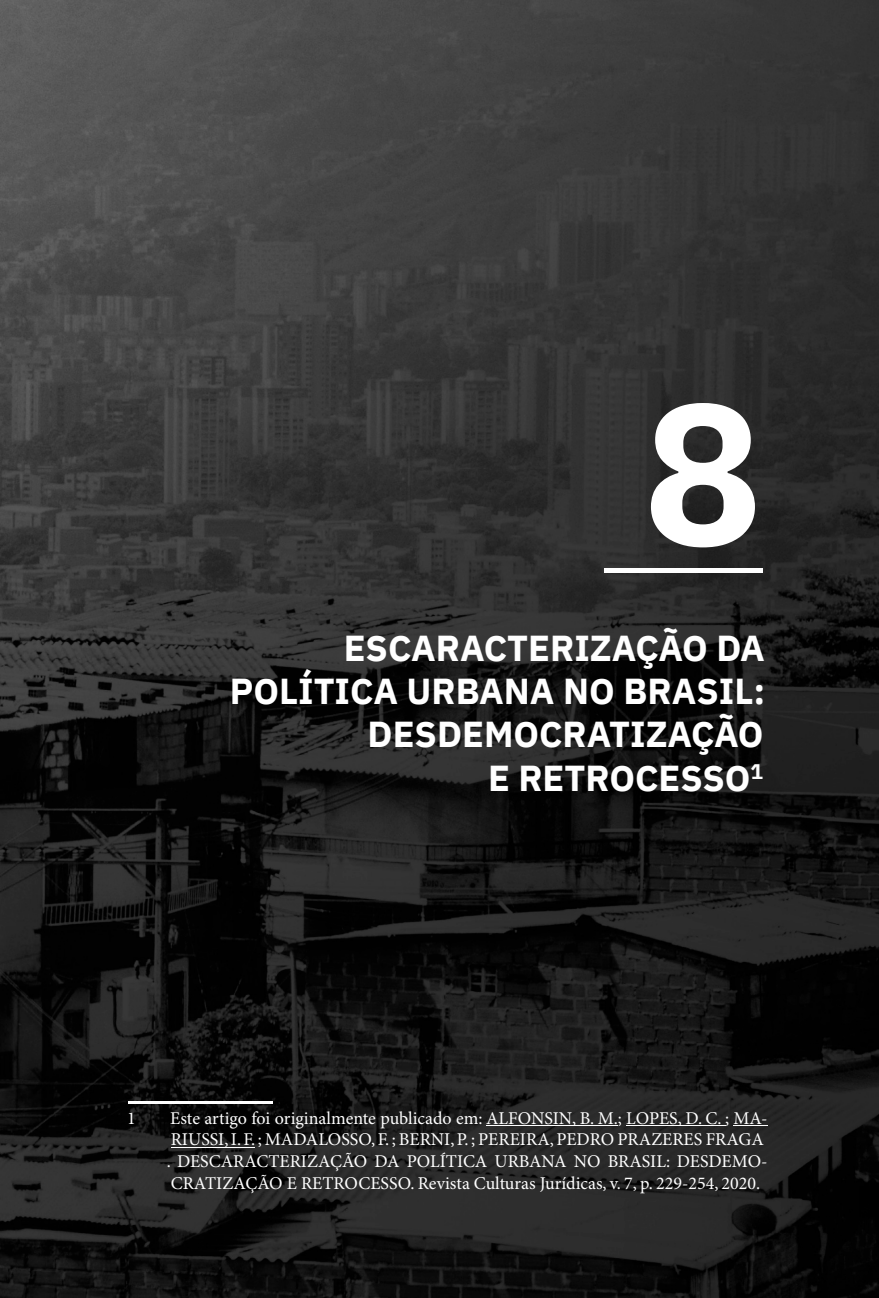
<style>
.page{position:relative;width:879px;height:1298px;background:#fff}
.page>*{position:absolute;margin:0;border:0;box-sizing:border-box;transform-origin:0 0}
.t1{font:700 200px "IBM Plex Sans";color:#fff}
.t2{font:700 36px/43.2px "IBM Plex Sans";color:#fff;text-align:right}
.t3{font:18px/21.6px "Minion Pro";color:#fff}
</style>
<div class="page">
<img style="left:0;top:0;width:879px;height:1298px">
<hr style="left:604px;top:568px;width:159px;height:4px;background:#fff">
<hr style="left:486px;top:1125px;width:132px;height:1px;background:#fff">
<hr style="left:626px;top:1125px;width:99px;height:1px;background:#fff">
<hr style="left:733px;top:1125px;width:34px;height:1px;background:#fff">
<hr style="left:171px;top:1146px;width:83px;height:1px;background:#fff">
<hr style="left:128px;top:1101px;width:145px;height:2px;background:#fff">
<h1 class="t1" style="left:643px;top:315px;width:121px">8</h1>
<h2 class="t2" style="left:230px;top:623px;width:537px">ESCARACTERIZAÇÃO DA<br>POLÍTICA URBANA NO BRASIL:<br>DESDEMOCRATIZAÇÃO<br>E RETROCESSO<sup>1</sup></h2>
<p class="t3" style="left:127px;top:1108px;width:10px">1</p>
<p class="t3" style="left:167px;top:1108px;width:602px">Este artigo foi originalmente publicado em: ALFONSIN, B. M.; LOPES, D. C. ; MA-RIUSSI, I. F. ; MADALOSSO, F. ; BERNI, P. ; PEREIRA, PEDRO PRAZERES FRAGA . DESCARACTERIZAÇÃO DA POLÍTICA URBANA NO BRASIL: DESDEMO-CRATIZAÇÃO E RETROCESSO. Revista Culturas Jurídicas, v. 7, p. 229-254, 2020.</p>
</div>
